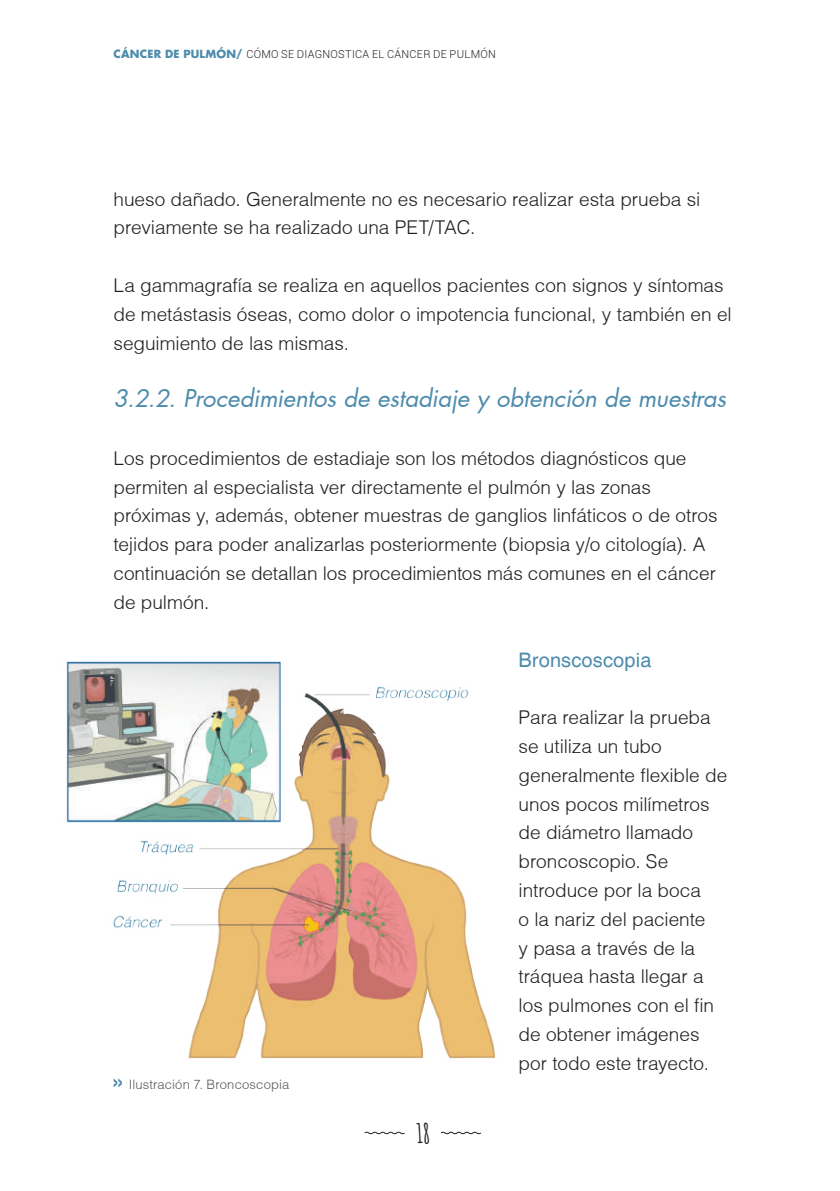
<style>
.page{position:relative;width:840px;height:1191px;background:#fff}
.page>*{position:absolute;margin:0;border:0;box-sizing:border-box;transform-origin:0 0}
.t1{font:700 26px "Amatic SC";color:#231f20}
.t2{font:italic 24px "Futura Beyaz";letter-spacing:-.01em;color:#4d8bac}
.t3{font:20px "Helvetica";letter-spacing:.005em;color:#4d8bac}
.t4{font:300 19px/28.8px "Helvetica";color:#231f20}
.t5{font:300 13px "Helvetica";letter-spacing:.015em;color:#57585a}
.t6{font:300 11px "Roboto";letter-spacing:.025em;color:#231f20}
.s1{font-family:"Futura";font-weight:700;color:#4d8bac}
.s2{font-weight:700;font-size:22px;color:#4d8bac}
</style>
<div class="page">
<svg style="left:364px;top:1131px;width:41px;height:3px"></svg>
<svg style="left:440px;top:1131px;width:41px;height:3px"></svg>
<img style="left:66px;top:661px;width:430px;height:398px">
<p class="t6" style="left:113px;top:46px;width:384px"><span class="s1">CÁNCER DE PULMÓN/</span> CÓMO SE DIAGNOSTICA EL CÁNCER DE PULMÓN</p>
<p class="t4" style="left:113px;top:184px;width:588px">hueso dañado. Generalmente no es necesario realizar esta prueba si previamente se ha realizado una PET/TAC.</p>
<p class="t4" style="left:113px;top:271px;width:619px">La gammagrafía se realiza en aquellos pacientes con signos y síntomas de metástasis óseas, como dolor o impotencia funcional, y también en el seguimiento de las mismas.</p>
<p class="t2" style="left:113px;top:382px;width:613px">3.2.2. Procedimientos de estadiaje y obtención de muestras</p>
<p class="t4" style="left:113px;top:443px;width:605px">Los procedimientos de estadiaje son los métodos diagnósticos que permiten al especialista ver directamente el pulmón y las zonas próximas y, además, obtener muestras de ganglios linfáticos o de otros tejidos para poder analizarlas posteriormente (biopsia y/o citología). A continuación se detallan los procedimientos más comunes en el cáncer de pulmón.</p>
<p class="t3" style="left:518px;top:648px;width:134px">Bronscoscopia</p>
<p class="t4" style="left:518px;top:703px;width:210px">Para realizar la prueba se utiliza un tubo generalmente flexible de unos pocos milímetros de diámetro llamado broncoscopio. Se introduce por la boca<br>o la nariz del paciente<br>y pasa a través de la tráquea hasta llegar a los pulmones con el fin de obtener imágenes por todo este trayecto.</p>
<p class="t5" style="left:112px;top:1075px;width:179px"><span class="s2">»</span> Ilustración 7. Broncoscopia</p>
<h1 class="t1" style="left:415px;top:1114px;width:16px">18</h1>
</div>
